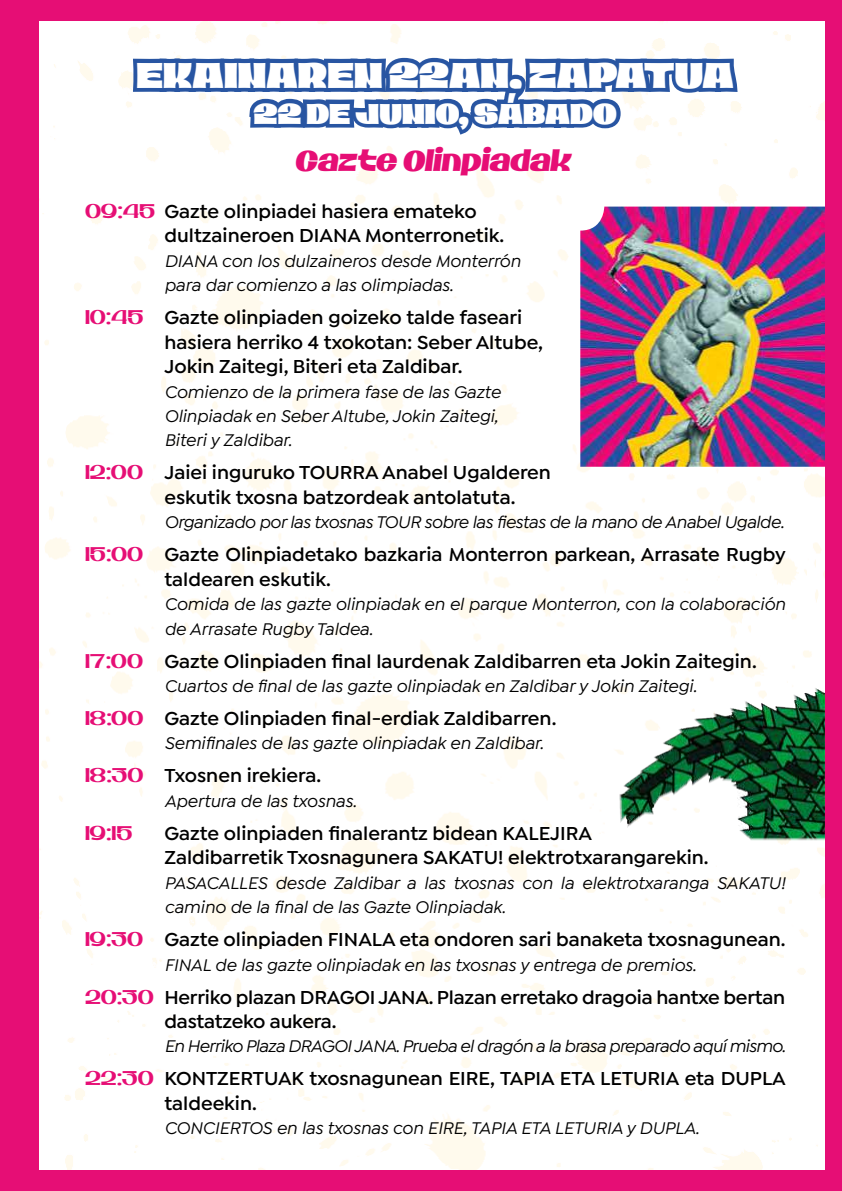
<style>
.page{position:relative;width:842px;height:1191px;background:#e60e75}
.page>*{position:absolute;margin:0;border:0;box-sizing:border-box;transform-origin:0 0}
.t1{font:900 36px "Petale";color:#fff;scale:.83 1}
.t2{font:900 28.8px "Petale";color:#fff;scale:.83 1}
.t3{font:italic 700 28.8px "Petale";color:#e60e75;scale:.83 1}
.t4{font:600 20px/24.4px "Isidora Sans";color:#000}
.t5{font:20px "Petale";color:#e60e75}
.t6{font:italic 500 18px/24.4px "Isidora Sans";color:#000}
.t7{font:italic 500 18px "Isidora Sans";letter-spacing:-.03em;color:#000}
.t8{font:italic 500 18px "Isidora Sans";letter-spacing:-.02em;color:#000}
.s1{font-family:"Petale";font-weight:400;color:#e60e75}
</style>
<div class="page">
<div style="left:40px;top:22px;width:785px;height:1147px;background:#fff"></div>
<svg style="left:129px;top:52px;width:613px;height:88px;background:#92a8cf"></svg>
<img style="left:580px;top:207px;width:245px;height:260px">
<img style="left:619px;top:687px;width:206px;height:153px">
<h1 class="t1" style="left:136px;top:54px;width:721px">EKAINAREN 22AN, ZAPATUA</h1>
<h2 class="t2" style="left:253px;top:97px;width:439px">22 DE JUNIO, SÁBADO</h2>
<h2 class="t3" style="left:297px;top:144px;width:334px">Gazte Olinpiadak</h2>
<p class="t4" style="left:164px;top:199px;width:341px;text-indent:-79px"><span class="s1">09:45</span> Gazte olinpiadei hasiera emateko dultzaineroen DIANA Monterronetik.</p>
<p class="t6" style="left:164px;top:249px;width:358px">DIANA con los dulzaineros desde Monterrón para dar comienzo a las olimpiadas.</p>
<p class="t4" style="left:164px;top:305px;width:380px;text-indent:-79px"><span class="s1">10:45</span> Gazte olinpiaden goizeko talde faseari hasiera herriko 4 txokotan: Seber Altube,<br>Jokin Zaitegi, Biteri eta Zaldibar.</p>
<p class="t6" style="left:164px;top:379px;width:338px">Comienzo de la primera fase de las Gazte<br>Olinpiadak en Seber Altube, Jokin Zaitegi,<br>Biteri y Zaldibar.</p>
<p class="t4" style="left:164px;top:460px;width:388px;text-indent:-79px"><span class="s1">12:00</span> Jaiei inguruko TOURRA Anabel Ugalderen eskutik txosna batzordeak antolatuta.</p>
<p class="t8" style="left:164px;top:512px;width:621px">Organizado por las txosnas TOUR sobre las fiestas de la mano de Anabel Ugalde.</p>
<p class="t4" style="left:164px;top:542px;width:623px;text-indent:-79px"><span class="s1">15:00</span> Gazte Olinpiadetako bazkaria Monterron parkean, Arrasate Rugby taldearen eskutik.</p>
<p class="t6" style="left:164px;top:592px;width:622px">Comida de las gazte olinpiadak en el parque Monterron, con la colaboración de Arrasate Rugby Taldea.</p>
<p class="t4" style="left:85px;top:649px;width:673px"><span class="s1">17:00</span> Gazte Olinpiaden final laurdenak Zaldibarren eta Jokin Zaitegin.</p>
<p class="t6" style="left:164px;top:674px;width:534px">Cuartos de final de las gazte olinpiadak en Zaldibar y Jokin Zaitegi.</p>
<p class="t4" style="left:85px;top:706px;width:473px"><span class="s1">18:00</span> Gazte Olinpiaden final-erdiak Zaldibarren.</p>
<p class="t6" style="left:164px;top:731px;width:381px">Semifinales de las gazte olinpiadak en Zaldibar.</p>
<p class="t4" style="left:85px;top:763px;width:238px"><span class="s1">18:30</span> Txosnen irekiera.</p>
<p class="t6" style="left:164px;top:788px;width:194px">Apertura de las txosnas.</p>
<p class="t5" style="left:85px;top:821px;width:49px">19:15</p>
<p class="t4" style="left:164px;top:821px;width:546px">Gazte olinpiaden finalerantz bidean KALEJIRA<br>Zaldibarretik Txosnagunera SAKATU! elektrotxarangarekin.</p>
<p class="t6" style="left:164px;top:870px;width:622px">PASACALLES desde Zaldibar a las txosnas con la elektrotxaranga SAKATU! camino de la final de las Gazte Olinpiadak.</p>
<p class="t4" style="left:85px;top:927px;width:702px"><span class="s1">19:30</span> Gazte olinpiaden FINALA eta ondoren sari banaketa txosnagunean.</p>
<p class="t6" style="left:164px;top:952px;width:533px">FINAL de las gazte olinpiadak en las txosnas y entrega de premios.</p>
<p class="t4" style="left:164px;top:984px;width:622px;text-indent:-79px"><span class="s1">20:30</span> Herriko plazan DRAGOI JANA. Plazan erretako dragoia hantxe bertan dastatzeko aukera.</p>
<p class="t7" style="left:164px;top:1036px;width:623px">En Herriko Plaza DRAGOI JANA. Prueba el dragón a la brasa preparado aquí mismo.</p>
<p class="t4" style="left:164px;top:1066px;width:623px;text-indent:-79px"><span class="s1">22:30</span> KONTZERTUAK txosnagunean EIRE, TAPIA ETA LETURIA eta DUPLA taldeekin.</p>
<p class="t6" style="left:164px;top:1116px;width:536px">CONCIERTOS en las txosnas con EIRE, TAPIA ETA LETURIA y DUPLA.</p>
</div>
